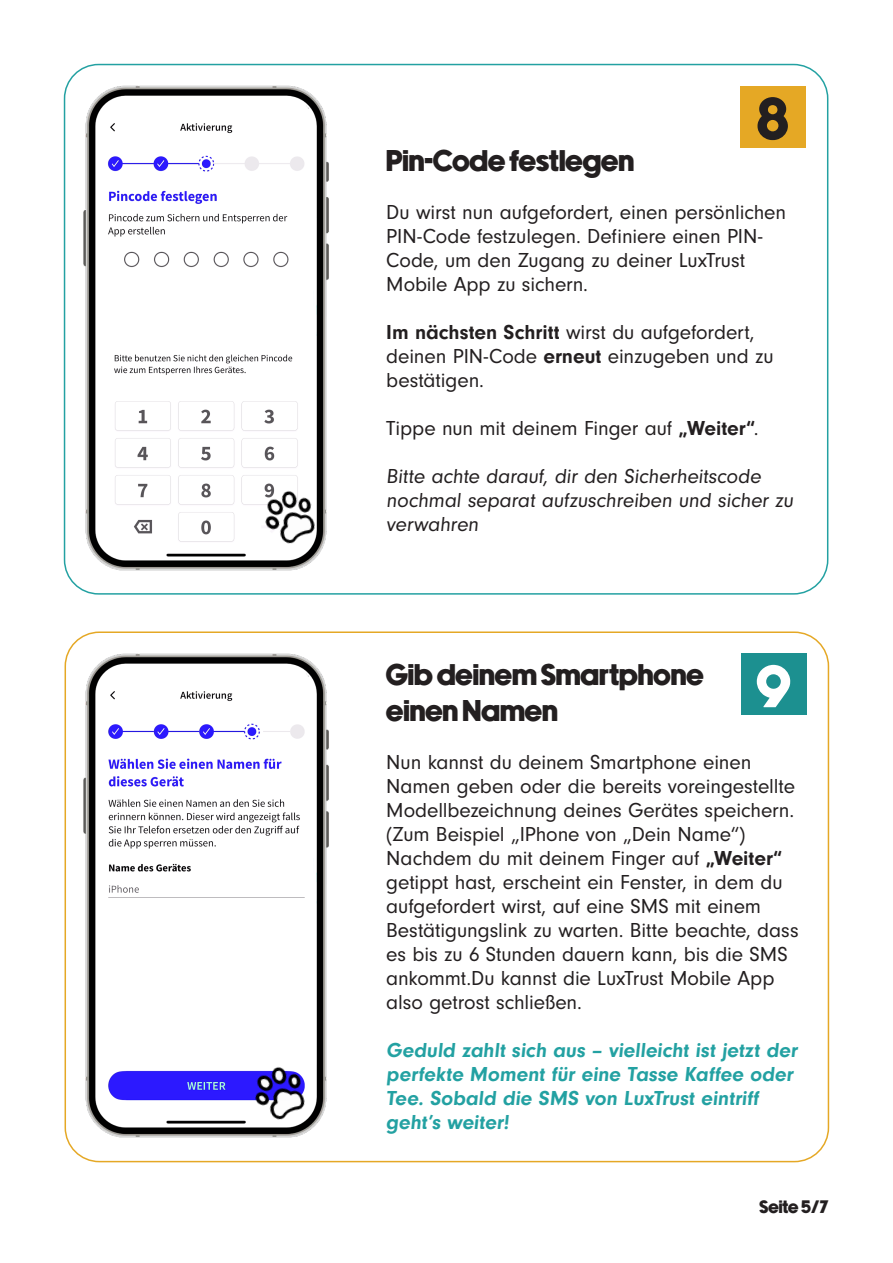
<style>
.page{position:relative;width:893px;height:1263px;background:#fff}
.page>*{position:absolute;margin:0;border:0;box-sizing:border-box;transform-origin:0 0}
.t1{font:59.55px "Newake";color:#231f20}
.t2{font:59.55px "Newake";color:#fff}
.t3{font:30px "Newake";color:#231f20}
.t4{font:21px/24px "Neuzeit Gro";letter-spacing:-.005em;color:#231f20}
.t5{font:700 21px/24px "Neuzeit Gro";color:#23a1a2}
.t6{font:18px "Newake";color:#231f20}
.s1{font-weight:700}
</style>
<div class="page">
<div style="left:740px;top:86px;width:66px;height:62px;background:#e5a825"></div>
<div style="left:741px;top:653px;width:65px;height:62px;background:#1c9090"></div>
<img style="left:75px;top:643px;width:254px;height:495px">
<img style="left:100px;top:688px;width:213px;height:422px">
<img style="left:245px;top:1060px;width:67px;height:77px">
<img style="left:83px;top:85px;width:246px;height:486px">
<img style="left:100px;top:120px;width:213px;height:422px">
<img style="left:255px;top:484px;width:68px;height:77px">
<p class="t1" style="left:756px;top:86px;width:34px">8</p>
<p class="t3" style="left:386px;top:144px;width:249px">Pin-Code festlegen</p>
<p class="t4" style="left:386px;top:200px;width:401px">Du wirst nun aufgefordert, einen persönlichen</p>
<p class="t4" style="left:386px;top:224px;width:378px">PIN-Code festzulegen. Definiere einen PIN-</p>
<p class="t4" style="left:386px;top:248px;width:361px">Code, um den Zugang zu deiner LuxTrust</p>
<p class="t4" style="left:386px;top:272px;width:203px">Mobile App zu sichern.</p>
<p class="t4" style="left:386px;top:320px;width:389px"><span class="s1">Im nächsten Schritt</span> wirst du aufgefordert, deinen PIN-Code <span class="s1">erneut</span> einzugeben und zu bestätigen.</p>
<p class="t4" style="left:386px;top:416px;width:374px">Tippe nun mit deinem Finger auf <span class="s1">„Weiter“</span>.</p>
<p class="t4" style="left:386px;top:464px;width:411px">Bitte achte darauf, dir den Sicherheitscode nochmal separat aufzuschreiben und sicher zu verwahren</p>
<p class="t3" style="left:386px;top:658px;width:319px">Gib deinem Smartphone</p>
<p class="t3" style="left:386px;top:694px;width:173px">einen Namen</p>
<p class="t4" style="left:386px;top:750px;width:410px">Nun kannst du deinem Smartphone einen Namen geben oder die bereits voreingestellte Modellbezeichnung deines Gerätes speichern. (Zum Beispiel „IPhone von „Dein Name“)</p>
<p class="t4" style="left:386px;top:846px;width:414px">Nachdem du mit deinem Finger auf <span class="s1">„Weiter“ </span>getippt hast, erscheint ein Fenster, in dem du aufgefordert wirst, auf eine SMS mit einem Bestätigungslink zu warten. Bitte beachte, dass es bis zu 6 Stunden dauern kann, bis die SMS ankommt.Du kannst die LuxTrust Mobile App also getrost schließen.</p>
<p class="t5" style="left:386px;top:1038px;width:415px">Geduld zahlt sich aus – vielleicht ist jetzt der perfekte Moment für eine Tasse Kaffee oder Tee. Sobald die SMS von LuxTrust eintriff geht’s weiter!</p>
<p class="t2" style="left:756px;top:653px;width:37px">9</p>
<p class="t6" style="left:760px;top:1197px;width:71px">Seite 5/7</p>
</div>
